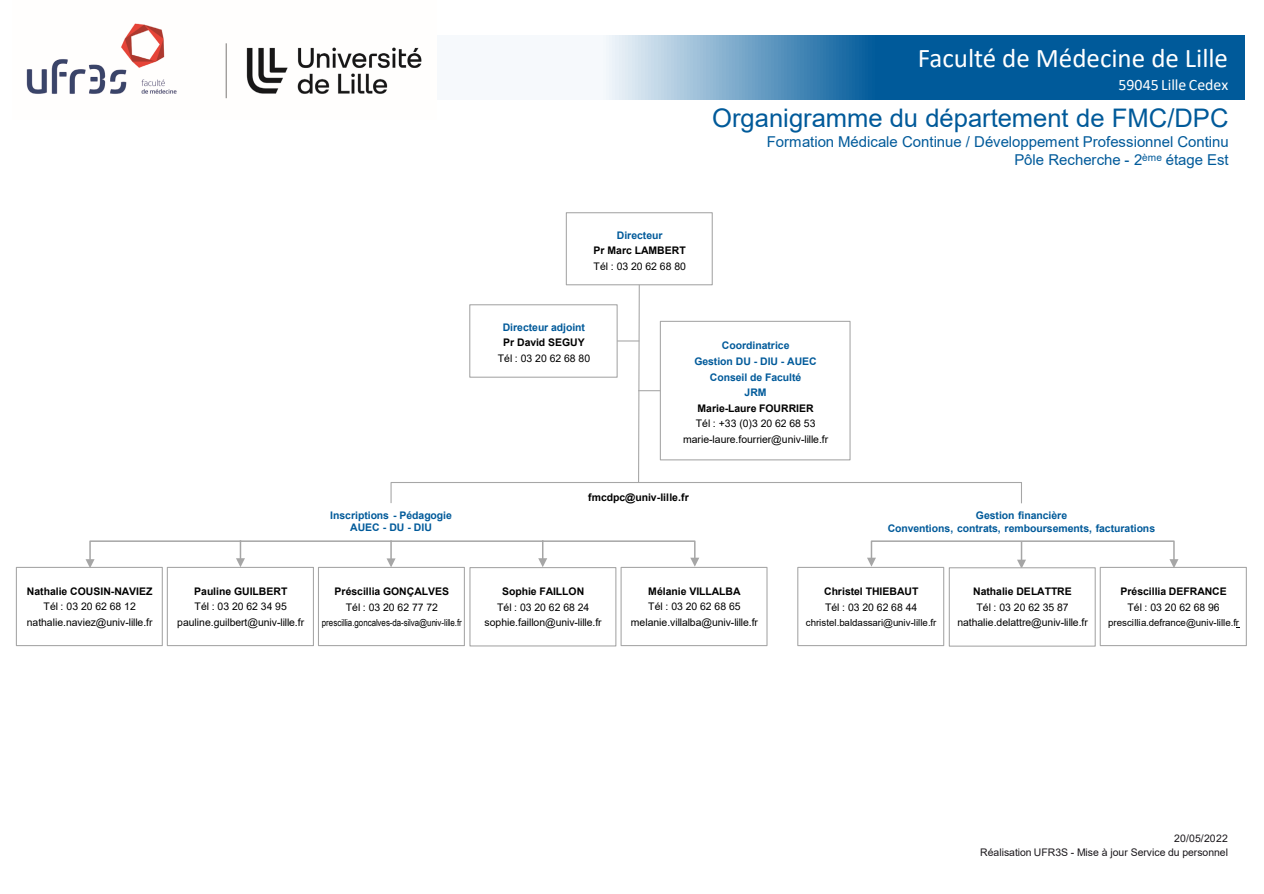
<style>
.page{position:relative;width:1264px;height:894px;background:#fff}
.page>*{position:absolute;margin:0;border:0;box-sizing:border-box;transform-origin:0 0}
.t1{font:27px "Calibri";color:#fff}
.t2{font:25.5px "Arial";color:#005a9a}
.t3{font:15.9px "Calibri";color:#fff}
.t4{font:15px/18px "Arial";color:#005a9a;text-align:right}
.t5{font:10.5px "Arial";letter-spacing:-.005em;color:#000}
.t6{font:700 10.5px "Arial";color:#000}
.t7{font:700 10.5px "Arial";letter-spacing:-.005em;color:#005a9a}
.t8{font:10.5px "Arial";letter-spacing:-.005em;color:#1a171b}
.t9{font:9.75px "Arial";color:#000}
.t10{font:9.75px "Arial Narrow";letter-spacing:-.01em;color:#000}
</style>
<div class="page">
<svg style="left:603px;top:36px;width:640px;height:63px;background:#357caf"></svg>
<img style="left:26px;top:23px;width:396px;height:76px">
<div style="left:565px;top:212px;width:147px;height:73px;background:#fff;border:1px solid #a6a6a6"></div>
<div style="left:469px;top:304px;width:148px;height:73px;background:#fff;border:1px solid #a6a6a6"></div>
<div style="left:659px;top:321px;width:191px;height:139px;border:1px solid #a6a6a6"></div>
<div style="left:16px;top:566px;width:147px;height:80px;background:#fff;border:1px solid #a6a6a6"></div>
<div style="left:167px;top:566px;width:147px;height:80px;border:1px solid #a6a6a6"></div>
<div style="left:318px;top:566px;width:147px;height:80px;background:#fff;border:1px solid #a6a6a6"></div>
<div style="left:469px;top:567px;width:147px;height:79px;background:#fff;border:1px solid #a6a6a6"></div>
<div style="left:620px;top:566px;width:147px;height:80px;background:#fff;border:1px solid #a6a6a6"></div>
<div style="left:797px;top:566px;width:147px;height:80px;background:#fff;border:1px solid #a6a6a6"></div>
<div style="left:948px;top:567px;width:147px;height:79px;background:#fff;border:1px solid #a6a6a6"></div>
<div style="left:1099px;top:566px;width:147px;height:80px;background:#fff;border:1px solid #a6a6a6"></div>
<svg style="left:85px;top:540px;width:614px;height:28px"></svg>
<svg style="left:866px;top:540px;width:312px;height:28px"></svg>
<div style="left:390px;top:482px;width:631px;height:21px;border:1px solid #a6a6a6"></div>
<svg style="left:617px;top:283px;width:43px;height:201px"></svg>
<p class="t6" style="left:27px;top:583px;width:127px">Nathalie COUSIN-NAVIEZ</p>
<p class="t5" style="left:44px;top:599px;width:94px">Tél : 03 20 62 68 12</p>
<p class="t5" style="left:27px;top:615px;width:127px">nathalie.naviez@univ-lille.fr</p>
<h1 class="t1" style="left:917px;top:40px;width:312px">Faculté de Médecine de Lille</h1>
<h3 class="t3" style="left:1118px;top:73px;width:111px">59045 Lille Cedex</h3>
<p class="t2" style="left:712px;top:100px;width:517px">Organigramme du département de FMC/DPC</p>
<p class="t4" style="left:766px;top:133px;width:463px">Formation Médicale Continue / Développement Professionnel Continu<br>Pôle Recherche - 2<sup>ème</sup> étage Est</p>
<p class="t7" style="left:330px;top:507px;width:123px">Inscriptions - Pédagogie</p>
<p class="t7" style="left:350px;top:520px;width:83px">AUEC - DU - DIU</p>
<p class="t6" style="left:194px;top:583px;width:95px">Pauline GUILBERT</p>
<p class="t5" style="left:194px;top:599px;width:94px">Tél : 03 20 62 34 95</p>
<p class="t5" style="left:177px;top:615px;width:128px">pauline.guilbert@univ-lille.fr</p>
<p class="t6" style="left:334px;top:584px;width:116px">Préscillia GONÇALVES</p>
<p class="t5" style="left:345px;top:599px;width:94px">Tél : 03 20 62 77 72</p>
<p class="t10" style="left:322px;top:615px;width:141px">prescillia.goncalves-da-silva@univ-lille.fr</p>
<p class="t7" style="left:616px;top:227px;width:47px">Directeur</p>
<p class="t6" style="left:593px;top:243px;width:94px">Pr Marc LAMBERT</p>
<p class="t5" style="left:593px;top:259px;width:94px">Tél : 03 20 62 68 80</p>
<p class="t7" style="left:502px;top:320px;width:84px">Directeur adjoint</p>
<p class="t6" style="left:503px;top:335px;width:83px">Pr David SEGUY</p>
<p class="t5" style="left:497px;top:351px;width:94px">Tél : 03 20 62 68 80</p>
<p class="t7" style="left:721px;top:338px;width:69px">Coordinatrice</p>
<p class="t7" style="left:694px;top:353px;width:124px">Gestion DU - DIU - AUEC</p>
<p class="t7" style="left:709px;top:369px;width:93px">Conseil de Faculté</p>
<p class="t7" style="left:744px;top:385px;width:24px">JRM</p>
<p class="t6" style="left:697px;top:400px;width:118px">Marie-Laure FOURRIER</p>
<p class="t5" style="left:695px;top:416px;width:121px">Tél : +33 (0)3 20 62 68 53</p>
<p class="t5" style="left:683px;top:432px;width:147px">marie-laure.fourrier@univ-lille.fr</p>
<p class="t6" style="left:588px;top:490px;width:102px">fmcdpc@univ-lille.fr</p>
<p class="t6" style="left:502px;top:584px;width:84px">Sophie FAILLON</p>
<p class="t5" style="left:497px;top:599px;width:94px">Tél : 03 20 62 68 24</p>
<p class="t5" style="left:484px;top:615px;width:119px">sophie.faillon@univ-lille.fr</p>
<p class="t6" style="left:648px;top:583px;width:94px">Mélanie VILLALBA</p>
<p class="t5" style="left:648px;top:599px;width:94px">Tél : 03 20 62 68 65</p>
<p class="t5" style="left:630px;top:615px;width:129px">melanie.villalba@univ-lille.fr</p>
<p class="t7" style="left:975px;top:507px;width:93px">Gestion financière</p>
<p class="t7" style="left:887px;top:520px;width:269px">Conventions, contrats, remboursements, facturations</p>
<p class="t6" style="left:823px;top:584px;width:96px">Christel THIEBAUT</p>
<p class="t5" style="left:824px;top:599px;width:94px">Tél : 03 20 62 68 44</p>
<p class="t9" style="left:805px;top:615px;width:132px">christel.baldassari@univ-lille.fr</p>
<p class="t6" style="left:972px;top:584px;width:100px">Nathalie DELATTRE</p>
<p class="t5" style="left:976px;top:599px;width:94px">Tél : 03 20 62 35 87</p>
<p class="t5" style="left:957px;top:615px;width:132px">nathalie.delattre@univ-lille.fr</p>
<p class="t6" style="left:1120px;top:584px;width:108px">Préscillia DEFRANCE</p>
<p class="t5" style="left:1127px;top:599px;width:94px">Tél : 03 20 62 68 96</p>
<p class="t9" style="left:1107px;top:615px;width:132px">prescillia.defrance@univ-lille.fr</p>
<p class="t8" style="left:1173px;top:830px;width:55px">20/05/2022</p>
<p class="t8" style="left:980px;top:844px;width:249px">Réalisation UFR3S - Mise à jour Service du personnel</p>
</div>
